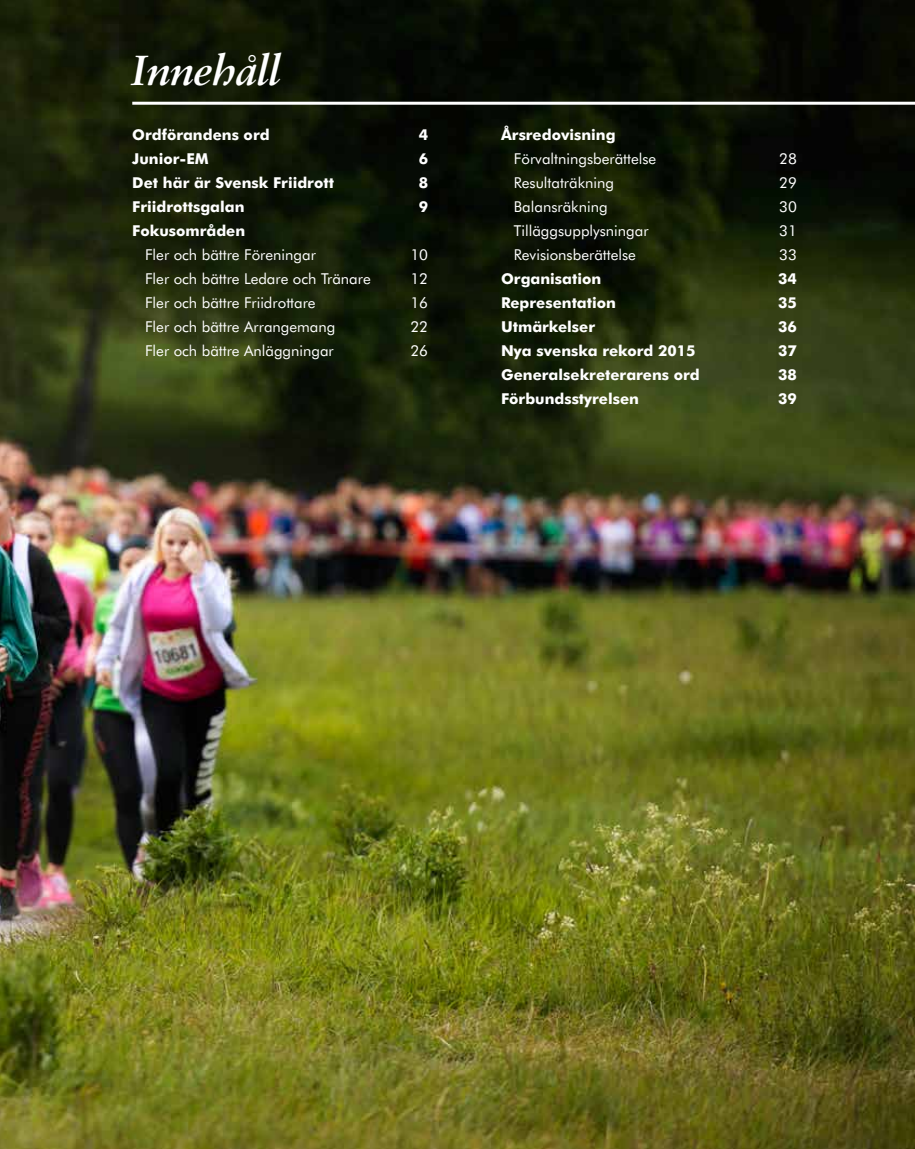
<style>
.page{position:relative;width:915px;height:1149px;background:#fff}
.page>*{position:absolute;margin:0;border:0;box-sizing:border-box;transform-origin:0 0}
.t1{font:italic 600 45px "Sabon MT Std";letter-spacing:-.01em;color:#fff}
.t2{font:15px "Futura BT";color:#fff}
.t3{font:700 15px "Futura BT";color:#fff}
</style>
<div class="page">
<img style="left:0;top:0;width:914px;height:1148px">
<hr style="left:132px;top:102px;width:782px;height:3px;background:#fff">
<h1 class="t1" style="left:132px;top:43px;width:150px">Innehåll</h1>
<p class="t3" style="left:132px;top:125px;width:139px">Ordförandens ord</p>
<p class="t3" style="left:418px;top:125px;width:11px">4</p>
<p class="t3" style="left:132px;top:149px;width:78px">Junior-EM</p>
<p class="t3" style="left:418px;top:149px;width:11px">6</p>
<p class="t3" style="left:132px;top:173px;width:203px">Det här är Svensk Friidrott</p>
<p class="t3" style="left:418px;top:173px;width:11px">8</p>
<p class="t3" style="left:132px;top:197px;width:114px">Friidrottsgalan</p>
<p class="t3" style="left:418px;top:197px;width:11px">9</p>
<p class="t3" style="left:132px;top:221px;width:114px">Fokusområden</p>
<p class="t2" style="left:145px;top:245px;width:172px">Fler och bättre Föreningar</p>
<p class="t2" style="left:410px;top:245px;width:19px">10</p>
<p class="t2" style="left:145px;top:269px;width:227px">Fler och bättre Ledare och Tränare</p>
<p class="t2" style="left:410px;top:269px;width:19px">12</p>
<p class="t2" style="left:145px;top:293px;width:172px">Fler och bättre Friidrottare</p>
<p class="t2" style="left:410px;top:293px;width:19px">16</p>
<p class="t2" style="left:145px;top:317px;width:192px">Fler och bättre Arrangemang</p>
<p class="t2" style="left:410px;top:317px;width:19px">22</p>
<p class="t2" style="left:145px;top:341px;width:190px">Fler och bättre Anläggningar</p>
<p class="t2" style="left:410px;top:341px;width:19px">26</p>
<p class="t3" style="left:501px;top:125px;width:116px">Årsredovisning</p>
<p class="t2" style="left:513px;top:149px;width:144px">Förvaltningsberättelse</p>
<p class="t2" style="left:778px;top:149px;width:19px">28</p>
<p class="t2" style="left:513px;top:173px;width:102px">Resultaträkning</p>
<p class="t2" style="left:778px;top:173px;width:19px">29</p>
<p class="t2" style="left:513px;top:197px;width:95px">Balansräkning</p>
<p class="t2" style="left:778px;top:197px;width:19px">30</p>
<p class="t2" style="left:513px;top:221px;width:136px">Tilläggsupplysningar</p>
<p class="t2" style="left:778px;top:221px;width:19px">31</p>
<p class="t2" style="left:513px;top:245px;width:123px">Revisionsberättelse</p>
<p class="t2" style="left:778px;top:245px;width:19px">33</p>
<p class="t3" style="left:501px;top:269px;width:102px">Organisation</p>
<p class="t3" style="left:777px;top:269px;width:20px">34</p>
<p class="t3" style="left:501px;top:293px;width:116px">Representation</p>
<p class="t3" style="left:777px;top:293px;width:20px">35</p>
<p class="t3" style="left:501px;top:317px;width:95px">Utmärkelser</p>
<p class="t3" style="left:777px;top:317px;width:20px">36</p>
<p class="t3" style="left:501px;top:341px;width:196px">Nya svenska rekord 2015</p>
<p class="t3" style="left:777px;top:341px;width:20px">37</p>
<p class="t3" style="left:501px;top:365px;width:200px">Generalsekreterarens ord</p>
<p class="t3" style="left:777px;top:365px;width:20px">38</p>
<p class="t3" style="left:501px;top:389px;width:139px">Förbundsstyrelsen</p>
<p class="t3" style="left:777px;top:389px;width:20px">39</p>
</div>
